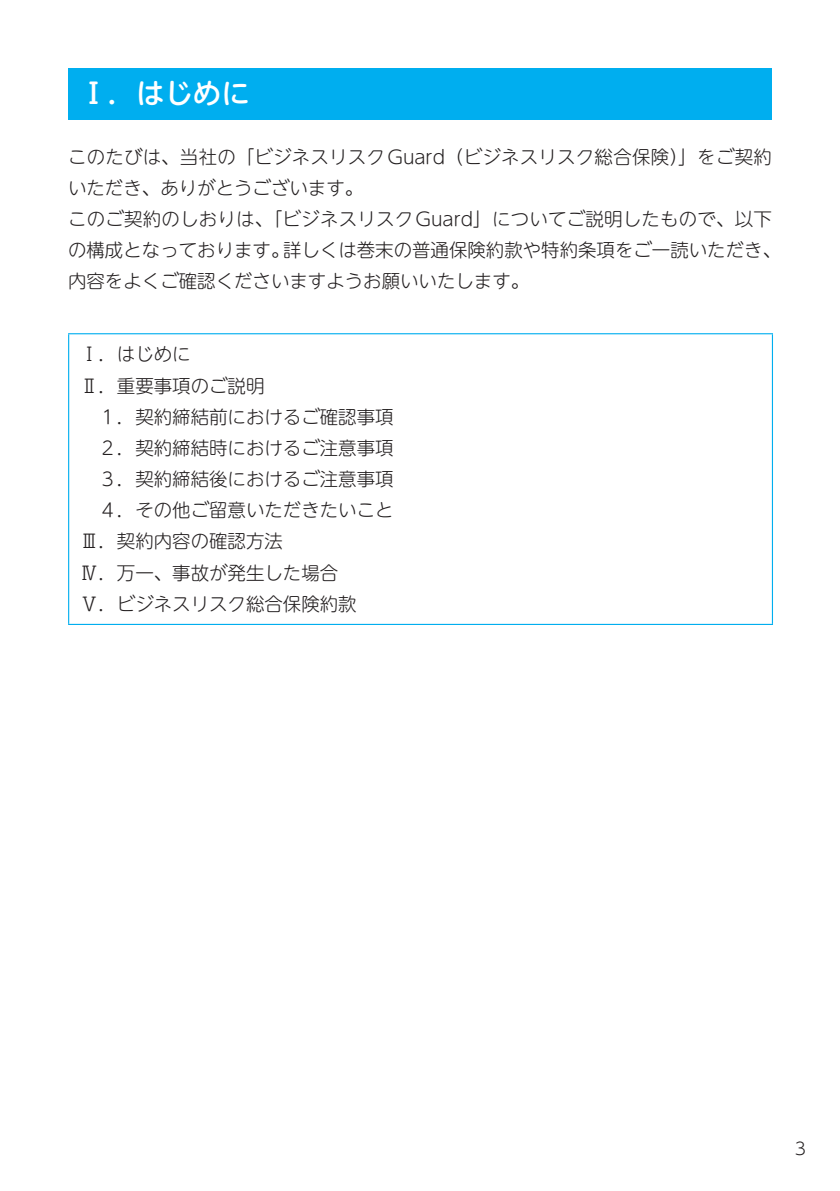
<style>
.page{position:relative;width:840px;height:1191px;background:#fff}
.page>*{position:absolute;margin:0;border:0;box-sizing:border-box;transform-origin:0 0}
.t1{font:500 28.4px "UD Shin M Go Pr 6";color:#fff}
.t2{font:300 18.4px/31.2px "UD Shin M Go Pr 6";color:#231f20}
.t3{font:300 17px "UD Shin M Go Pr 6";color:#231f20}
</style>
<div class="page">
<div style="left:68px;top:68px;width:703px;height:51px;background:#00aeef"></div>
<hr style="left:68px;top:333px;width:704px;height:1px;background:#00aeef">
<hr style="left:68px;top:334px;width:1px;height:290px;background:#00aeef">
<hr style="left:771px;top:334px;width:1px;height:290px;background:#00aeef">
<hr style="left:68px;top:624px;width:704px;height:1px;background:#00aeef">
<h1 class="t1" style="left:79px;top:70px;width:172px">Ⅰ．はじめに</h1>
<p class="t2" style="left:68px;top:140px;width:714px">このたびは、当社の「ビジネスリスクGuard（ビジネスリスク総合保険）」をご契約いただき、ありがとうございます。<br>このご契約のしおりは、「ビジネスリスクGuard」についてご説明したもので、以下の構成となっております。詳しくは巻末の普通保険約款や特約条項をご一読いただき、内容をよくご確認くださいますようお願いいたします。</p>
<p class="t2" style="left:80px;top:338px;width:315px">Ⅰ．はじめに<br>Ⅱ．重要事項のご説明<br>　１．契約締結前におけるご確認事項　２．契約締結時におけるご注意事項　３．契約締結後におけるご注意事項　４．その他ご留意いただきたいこと<br>Ⅲ．契約内容の確認方法<br>Ⅳ．万一、事故が発生した場合<br>Ⅴ．ビジネスリスク総合保険約款</p>
<p class="t3" style="left:794px;top:1134px;width:13px">3</p>
</div>
